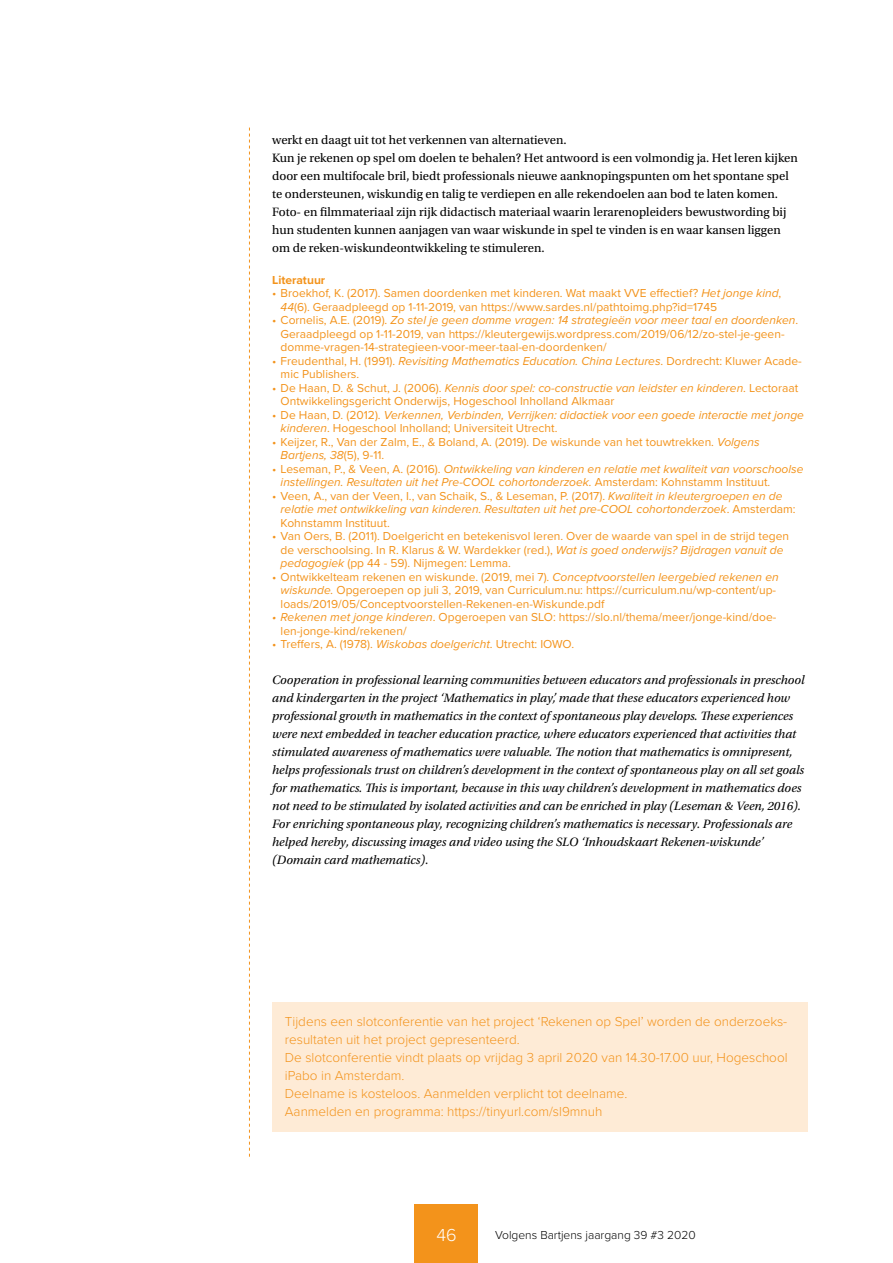
<style>
.page{position:relative;width:893px;height:1263px;background:#fff}
.page>*{position:absolute;margin:0;border:0;box-sizing:border-box;transform-origin:0 0}
.t1{font:300 18px "Proxima Nova";color:#fff}
.t2{font:300 13.5px/18px "Proxima Nova";color:#f3931b}
.t3{font:italic 12.75px/18px "Utopia Std";color:#000}
.t4{font:12.75px/18px "Utopia Std";color:#000}
.t5{font:12px/13.5px "Proxima Nova";color:#f3931b}
.t6{font:italic 12px/13.5px "Proxima Nova";color:#f3931b}
.t7{font:300 12px "Proxima Nova";color:#000}
.t8{font:700 12px "Proxima Nova";color:#f3931b}
.s1{font-style:italic}
.s2{font-style:normal}
</style>
<div class="page">
<div style="left:415px;top:1204px;width:63px;height:59px;background:#f3931b"></div>
<svg style="left:249px;top:128px;width:1px;height:1029px"></svg>
<div style="left:272px;top:1003px;width:536px;height:57px;background:#feebd6"></div>
<div style="left:272px;top:1039px;width:536px;height:57px;background:#feebd6"></div>
<div style="left:272px;top:1093px;width:536px;height:39px;background:#feebd6"></div>
<p class="t4" style="left:272px;top:131px;width:527px">werkt en daagt uit tot het verkennen van alternatieven.<br>Kun je rekenen op spel om doelen te behalen? Het antwoord is een volmondig ja. Het leren kijken door een multifocale bril, biedt professionals nieuwe aanknopingspunten om het spontane spel te ondersteunen, wiskundig en talig te verdiepen en alle rekendoelen aan bod te laten komen.<br>Foto- en filmmateriaal zijn rijk didactisch materiaal waarin lerarenopleiders bewustwording bij hun studenten kunnen aanjagen van waar wiskunde in spel te vinden is en waar kansen liggen om de reken-wiskundeontwikkeling te stimuleren.</p>
<p class="t8" style="left:272px;top:271px;width:55px">Literatuur</p>
<p class="t5" style="left:281px;top:286px;width:502px;text-indent:-9px">• Broekhof, K. (2017). Samen doordenken met kinderen. Wat maakt VVE effectief? <span class="s1">Het jonge kind</span>,<br><span class="s1">44</span>(6). Geraadpleegd op 1-11-2019, van https://www.sardes.nl/pathtoimg.php?id=1745</p>
<p class="t5" style="left:281px;top:313px;width:519px;text-indent:-9px">• Cornelis, A.E. (2019). <span class="s1">Zo stel je geen domme vragen: 14 strategieën voor meer taal en doordenken</span>.<br>Geraadpleegd op 1-11-2019, van https://kleutergewijs.wordpress.com/2019/06/12/zo-stel-je-geen&shy;domme-vragen-14-strategieen-voor-meer-taal-en-doordenken/</p>
<p class="t5" style="left:281px;top:353px;width:523px;text-indent:-9px">• Freudenthal, H. (1991). <span class="s1">Revisiting Mathematics Education. China Lectures</span>. Dordrecht: Kluwer Acade&shy;mic Publishers.</p>
<p class="t5" style="left:281px;top:380px;width:519px;text-indent:-9px">• De Haan, D. &amp; Schut, J. (2006). <span class="s1">Kennis door spel: co-constructie van leidster en kinderen</span>. Lectoraat<br>Ontwikkelingsgericht Onderwijs, Hogeschool Inholland Alkmaar</p>
<p class="t6" style="left:281px;top:408px;width:525px;text-indent:-9px"><span class="s2">• De Haan, D. (2012).</span> Verkennen, Verbinden, Verrijken: didactiek voor een goede interactie met jonge kinderen<span class="s2">. Hogeschool Inholland; Universiteit Utrecht.</span></p>
<p class="t5" style="left:281px;top:434px;width:481px;text-indent:-9px">• Keijzer, R., Van der Zalm, E., &amp; Boland, A. (2019). De wiskunde van het touwtrekken. <span class="s1">Volgens<br>Bartjens, 38</span>(5), 9-11.</p>
<p class="t6" style="left:281px;top:462px;width:524px;text-indent:-9px"><span class="s2">• Leseman, P., &amp; Veen, A. (2016).</span> Ontwikkeling van kinderen en relatie met kwaliteit van voorschoolse instellingen. Resultaten uit het Pre-COOL cohortonderzoek. <span class="s2">Amsterdam: Kohnstamm Instituut.</span></p>
<p class="t6" style="left:281px;top:489px;width:517px;text-indent:-9px"><span class="s2">• Veen, A., van der Veen, I., van Schaik, S., &amp; Leseman, P. (2017).</span> Kwaliteit in kleutergroepen en de relatie met ontwikkeling van kinderen. Resultaten uit het pre-COOL cohortonderzoek<span class="s2">. Amsterdam:<br>Kohnstamm Instituut.</span></p>
<p class="t5" style="left:281px;top:529px;width:510px;text-indent:-9px">• Van Oers, B. (2011). Doelgericht en betekenisvol leren. Over de waarde van spel in de strijd tegen de verschoolsing. In R. Klarus &amp; W. Wardekker (red.), <span class="s1">Wat is goed onderwijs? Bijdragen vanuit de pedagogiek</span> (pp 44 - 59). Nijmegen: Lemma.</p>
<p class="t5" style="left:281px;top:569px;width:500px;text-indent:-9px">• Ontwikkelteam rekenen en wiskunde. (2019, mei 7). <span class="s1">Conceptvoorstellen leergebied rekenen en wiskunde.</span> Opgeroepen op juli 3, 2019, van Curriculum.nu: https://curriculum.nu/wp-content/up&shy;loads/2019/05/Conceptvoorstellen-Rekenen-en-Wiskunde.pdf</p>
<p class="t5" style="left:281px;top:610px;width:497px;text-indent:-9px"><span class="s1">• Rekenen met jonge kinderen</span>. Opgeroepen van SLO: https://slo.nl/thema/meer/jonge-kind/doe&shy;len-jonge-kind/rekenen/</p>
<p class="t5" style="left:272px;top:637px;width:304px">• Treffers, A. (1978). <span class="s1">Wiskobas doelgericht</span>. Utrecht: IOWO.</p>
<p class="t3" style="left:272px;top:671px;width:534px">Cooperation in professional learning communities between educators and professionals in preschool and kindergarten in the project ‘Mathematics in play’, made that these educators experienced how professional growth in mathematics in the context of spontaneous play develops. These experiences were next embedded in teacher education practice, where educators experienced that activities that stimulated awareness of mathematics were valuable. The notion that mathematics is omnipresent, helps professionals trust on children’s development in the context of spontaneous play on all set goals for mathematics. This is important, because in this way children’s development in mathematics does not need to be stimulated by isolated activities and can be enriched in play (Leseman &amp; Veen, 2016).<br>For enriching spontaneous play, recognizing children’s mathematics is necessary. Professionals are helped hereby, discussing images and video using the SLO ‘Inhoudskaart Rekenen-wiskunde’ (Domain card mathematics).</p>
<p class="t2" style="left:285px;top:1012px;width:504px">Tijdens een slotconferentie van het project ‘Rekenen op Spel’ worden de onderzoeks&shy;resultaten uit het project gepresenteerd.<br>De slotconferentie vindt plaats op vrijdag 3 april 2020 van 14.30-17.00 uur, Hogeschool iPabo in Amsterdam.<br>Deelname is kosteloos. Aanmelden verplicht tot deelname.<br>Aanmelden en programma: https://tinyurl.com/sl9mnuh</p>
<h1 class="t1" style="left:436px;top:1221px;width:22px">46</h1>
<p class="t7" style="left:495px;top:1226px;width:202px">Volgens Bartjens jaargang 39 #3 2020</p>
</div>
